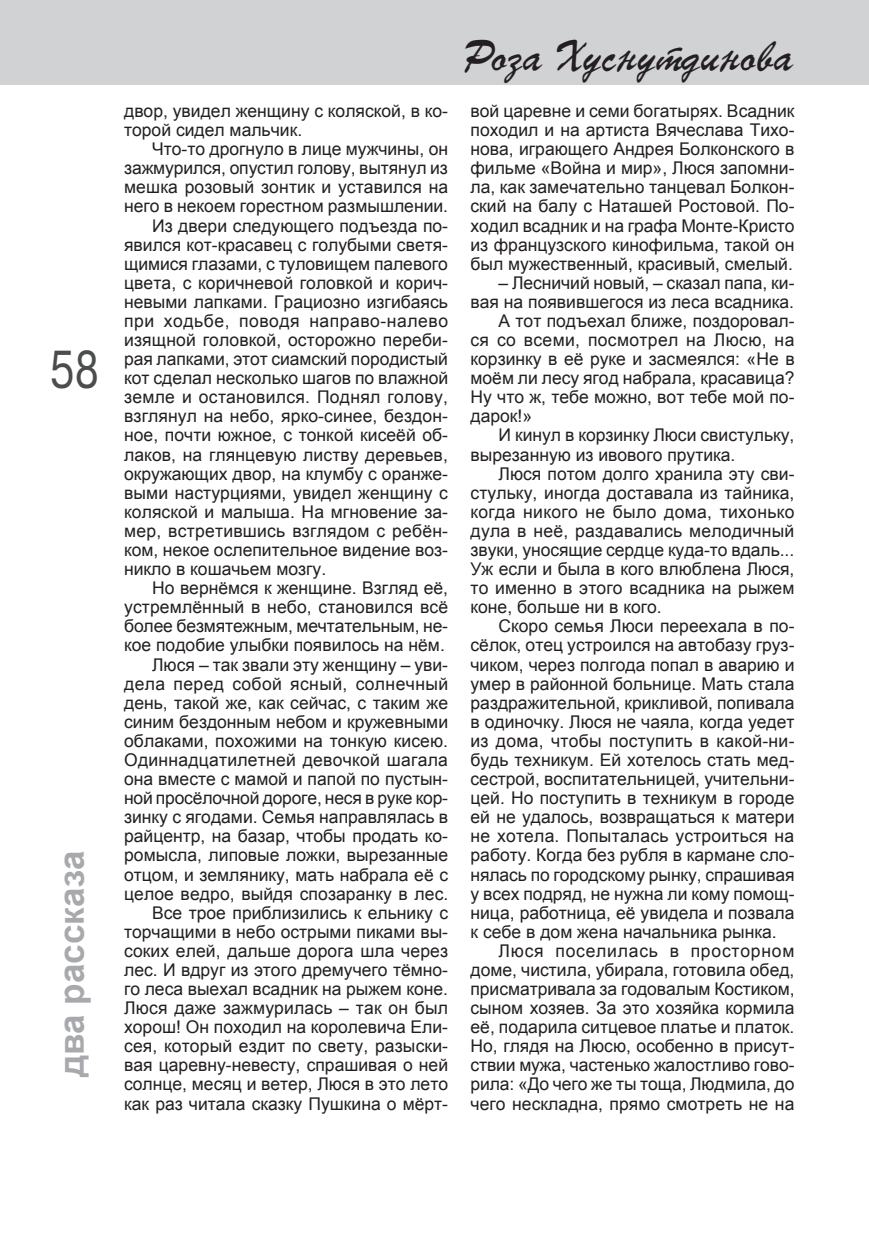
<style>
.page{position:relative;width:869px;height:1241px;background:#fff}
.page>*{position:absolute;margin:0;border:0;box-sizing:border-box;transform-origin:0 0}
.t1{font:49px "TT Arial";color:#4b4c4d;scale:.8 1}
.t2{font:42px "TT Parsec";color:#231f20}
.t3{font:700 35px "Arial";color:#a8a9ad}
.t4{font:17.5px/19.1px "Arial";color:#231f20}
.t5{font:17.5px "Arial";letter-spacing:.02em;color:#231f20}
.t6{font:17.5px "Arial";letter-spacing:.03em;color:#231f20}
.t7{font:17.5px "Arial";letter-spacing:.025em;color:#231f20}
.t8{font:17.5px "Arial";letter-spacing:.045em;color:#231f20}
</style>
<div class="page">
<div style="left:0;top:0;width:868px;height:84px;background:#d1d2d4"></div>
<h1 class="t1" style="left:50px;top:342px;width:63px">58</h1>
<h3 class="t3" style="left:52px;top:1076px;width:228px;rotate:-90deg">два-рассказа</h3>
<p class="t4" style="left:124px;top:101px;width:325px">двор, увидел женщину с коляской, в ко&shy;торой сидел мальчик.</p>
<p class="t4" style="left:152px;top:139px;width:297px">Что-то дрогнуло в лице мужчины, он</p>
<p class="t4" style="left:124px;top:159px;width:325px">зажмурился, опустил голову, вытянул из</p>
<p class="t4" style="left:124px;top:178px;width:325px">мешка розовый зонтик и уставился на</p>
<p class="t4" style="left:124px;top:197px;width:325px">него в некоем горестном размышлении.</p>
<p class="t4" style="left:152px;top:216px;width:297px">Из двери следующего подъезда по-</p>
<p class="t4" style="left:124px;top:235px;width:325px">явился кот-красавец с голубыми светя-</p>
<p class="t4" style="left:124px;top:254px;width:325px">щимися глазами, с туловищем палевого</p>
<p class="t4" style="left:124px;top:273px;width:325px">цвета, с коричневой головкой и корич-</p>
<p class="t4" style="left:124px;top:292px;width:325px">невыми лапками. Грациозно изгибаясь</p>
<p class="t6" style="left:124px;top:311px;width:325px">при ходьбе, поводя направо-налево</p>
<p class="t4" style="left:124px;top:330px;width:325px">изящной головкой, осторожно переби-</p>
<p class="t4" style="left:124px;top:349px;width:325px">рая лапками, этот сиамский породистый</p>
<p class="t4" style="left:124px;top:368px;width:325px">кот сделал несколько шагов по влажной</p>
<p class="t4" style="left:124px;top:387px;width:325px">земле и остановился. Поднял голову,</p>
<p class="t4" style="left:124px;top:407px;width:325px">взглянул на небо, ярко-синее, бездон-</p>
<p class="t4" style="left:124px;top:426px;width:325px">ное, почти южное, с тонкой кисеёй об-</p>
<p class="t4" style="left:124px;top:445px;width:325px">лаков, на глянцевую листву деревьев,</p>
<p class="t4" style="left:124px;top:464px;width:325px">окружающих двор, на клумбу с оранже-</p>
<p class="t4" style="left:124px;top:483px;width:325px">выми настурциями, увидел женщину с</p>
<p class="t4" style="left:124px;top:502px;width:325px">коляской и малыша. На мгновение за-</p>
<p class="t4" style="left:124px;top:521px;width:325px">мер, встретившись взглядом с ребён-</p>
<p class="t4" style="left:124px;top:540px;width:325px">ком, некое ослепительное видение воз-</p>
<p class="t4" style="left:124px;top:559px;width:203px">никло в кошачьем мозгу.</p>
<p class="t4" style="left:152px;top:578px;width:297px">Но вернёмся к женщине. Взгляд её,</p>
<p class="t4" style="left:124px;top:597px;width:325px">устремлённый в небо, становился всё</p>
<p class="t4" style="left:124px;top:616px;width:325px">более безмятежным, мечтательным, не-</p>
<p class="t4" style="left:124px;top:635px;width:322px">кое подобие улыбки появилось на нём.</p>
<p class="t4" style="left:152px;top:654px;width:297px">Люся – так звали эту женщину – уви-</p>
<p class="t7" style="left:124px;top:673px;width:325px">дела перед собой ясный, солнечный</p>
<p class="t4" style="left:124px;top:693px;width:325px">день, такой же, как сейчас, с таким же</p>
<p class="t4" style="left:124px;top:712px;width:325px">синим бездонным небом и кружевными</p>
<p class="t4" style="left:124px;top:731px;width:325px">облаками, похожими на тонкую кисею.</p>
<p class="t4" style="left:124px;top:750px;width:325px">Одиннадцатилетней девочкой шагала</p>
<p class="t4" style="left:124px;top:769px;width:325px">она вместе с мамой и папой по пустын-</p>
<p class="t4" style="left:124px;top:788px;width:325px">ной просёлочной дороге, неся в руке кор-</p>
<p class="t4" style="left:124px;top:807px;width:325px">зинку с ягодами. Семья направлялась в</p>
<p class="t4" style="left:124px;top:826px;width:325px">райцентр, на базар, чтобы продать ко-</p>
<p class="t4" style="left:124px;top:845px;width:325px">ромысла, липовые ложки, вырезанные</p>
<p class="t4" style="left:124px;top:864px;width:325px">отцом, и землянику, мать набрала её с</p>
<p class="t4" style="left:124px;top:883px;width:325px">целое ведро, выйдя спозаранку в лес.</p>
<p class="t4" style="left:152px;top:902px;width:297px">Все трое приблизились к ельнику с</p>
<p class="t4" style="left:124px;top:922px;width:325px">торчащими в небо острыми пиками вы-</p>
<p class="t4" style="left:124px;top:941px;width:325px">соких елей, дальше дорога шла через</p>
<p class="t4" style="left:124px;top:960px;width:325px">лес. И вдруг из этого дремучего тёмно-</p>
<p class="t4" style="left:124px;top:979px;width:325px">го леса выехал всадник на рыжем коне.</p>
<p class="t4" style="left:124px;top:998px;width:325px">Люся даже зажмурилась – так он был</p>
<p class="t4" style="left:124px;top:1017px;width:325px">хорош! Он походил на королевича Ели-</p>
<p class="t4" style="left:124px;top:1036px;width:325px">сея, который ездит по свету, разыски-</p>
<p class="t4" style="left:124px;top:1055px;width:325px">вая царевну-невесту, спрашивая о ней</p>
<p class="t4" style="left:124px;top:1074px;width:325px">солнце, месяц и ветер, Люся в это лето</p>
<p class="t4" style="left:124px;top:1093px;width:325px">как раз читала сказку Пушкина о мёрт-</p>
<h2 class="t2" style="left:460px;top:32px;width:335px">Роза Хуснутдинова</h2>
<p class="t4" style="left:470px;top:101px;width:325px;text-align:justify">вой царевне и семи богатырях. Всадник походил и на артиста Вячеслава Тихо&shy;нова, играющего Андрея Болконского в фильме «Война и мир», Люся запомни&shy;ла, как замечательно танцевал Болкон&shy;ский на балу с Наташей Ростовой. По&shy;ходил всадник и на графа Монте-Кристо из французского кинофильма, такой он был мужественный, красивый, смелый.</p>
<p class="t4" style="left:498px;top:273px;width:297px">– Лесничий новый, – сказал папа, ки-</p>
<p class="t4" style="left:470px;top:292px;width:325px">вая на появившегося из леса всадника.</p>
<p class="t4" style="left:498px;top:311px;width:297px">А тот подъехал ближе, поздоровал-</p>
<p class="t5" style="left:470px;top:330px;width:325px">ся со всеми, посмотрел на Люсю, на</p>
<p class="t4" style="left:470px;top:349px;width:325px">корзинку в её руке и засмеялся: «Не в</p>
<p class="t4" style="left:470px;top:368px;width:325px">моём ли лесу ягод набрала, красавица?</p>
<p class="t4" style="left:470px;top:387px;width:325px">Ну что ж, тебе можно, вот тебе мой по-</p>
<p class="t4" style="left:470px;top:407px;width:63px">дарок!»</p>
<p class="t4" style="left:498px;top:426px;width:297px">И кинул в корзинку Люси свистульку,</p>
<p class="t4" style="left:470px;top:445px;width:266px">вырезанную из ивового прутика.</p>
<p class="t4" style="left:498px;top:464px;width:297px">Люся потом долго хранила эту сви-</p>
<p class="t4" style="left:470px;top:483px;width:325px">стульку, иногда доставала из тайника,</p>
<p class="t5" style="left:470px;top:502px;width:325px">когда никого не было дома, тихонько</p>
<p class="t4" style="left:470px;top:521px;width:325px">дула в неё, раздавались мелодичный</p>
<p class="t4" style="left:470px;top:540px;width:325px">звуки, уносящие сердце куда-то вдаль...</p>
<p class="t4" style="left:470px;top:559px;width:325px">Уж если и была в кого влюблена Люся,</p>
<p class="t4" style="left:470px;top:578px;width:325px">то именно в этого всадника на рыжем</p>
<p class="t4" style="left:470px;top:597px;width:193px">коне, больше ни в кого.</p>
<p class="t4" style="left:498px;top:616px;width:297px">Скоро семья Люси переехала в по-</p>
<p class="t4" style="left:470px;top:635px;width:325px">сёлок, отец устроился на автобазу груз-</p>
<p class="t4" style="left:470px;top:654px;width:325px">чиком, через полгода попал в аварию и</p>
<p class="t4" style="left:470px;top:674px;width:325px">умер в районной больнице. Мать стала</p>
<p class="t4" style="left:470px;top:693px;width:325px">раздражительной, крикливой, попивала</p>
<p class="t4" style="left:470px;top:712px;width:325px">в одиночку. Люся не чаяла, когда уедет</p>
<p class="t4" style="left:470px;top:731px;width:325px">из дома, чтобы поступить в какой-ни-</p>
<p class="t4" style="left:470px;top:750px;width:325px">будь техникум. Ей хотелось стать мед-</p>
<p class="t4" style="left:470px;top:769px;width:325px">сестрой, воспитательницей, учительни-</p>
<p class="t4" style="left:470px;top:788px;width:325px">цей. Но поступить в техникум в городе</p>
<p class="t4" style="left:470px;top:807px;width:325px">ей не удалось, возвращаться к матери</p>
<p class="t4" style="left:470px;top:826px;width:325px">не хотела. Попыталась устроиться на</p>
<p class="t4" style="left:470px;top:845px;width:325px">работу. Когда без рубля в кармане сло-</p>
<p class="t4" style="left:470px;top:864px;width:325px">нялась по городскому рынку, спрашивая</p>
<p class="t4" style="left:470px;top:883px;width:325px">у всех подряд, не нужна ли кому помощ-</p>
<p class="t4" style="left:470px;top:902px;width:325px">ница, работница, её увидела и позвала</p>
<p class="t4" style="left:470px;top:922px;width:307px">к себе в дом жена начальника рынка.</p>
<p class="t8" style="left:498px;top:940px;width:297px">Люся поселилась в просторном</p>
<p class="t4" style="left:470px;top:960px;width:325px">доме, чистила, убирала, готовила обед,</p>
<p class="t4" style="left:470px;top:979px;width:325px">присматривала за годовалым Костиком,</p>
<p class="t4" style="left:470px;top:998px;width:325px">сыном хозяев. За это хозяйка кормила</p>
<p class="t4" style="left:470px;top:1017px;width:325px">её, подарила ситцевое платье и платок.</p>
<p class="t4" style="left:470px;top:1036px;width:325px">Но, глядя на Люсю, особенно в присут-</p>
<p class="t4" style="left:470px;top:1055px;width:325px">ствии мужа, частенько жалостливо гово-</p>
<p class="t4" style="left:470px;top:1074px;width:325px">рила: «До чего же ты тоща, Людмила, до</p>
<p class="t4" style="left:470px;top:1093px;width:325px">чего нескладна, прямо смотреть не на</p>
</div>
